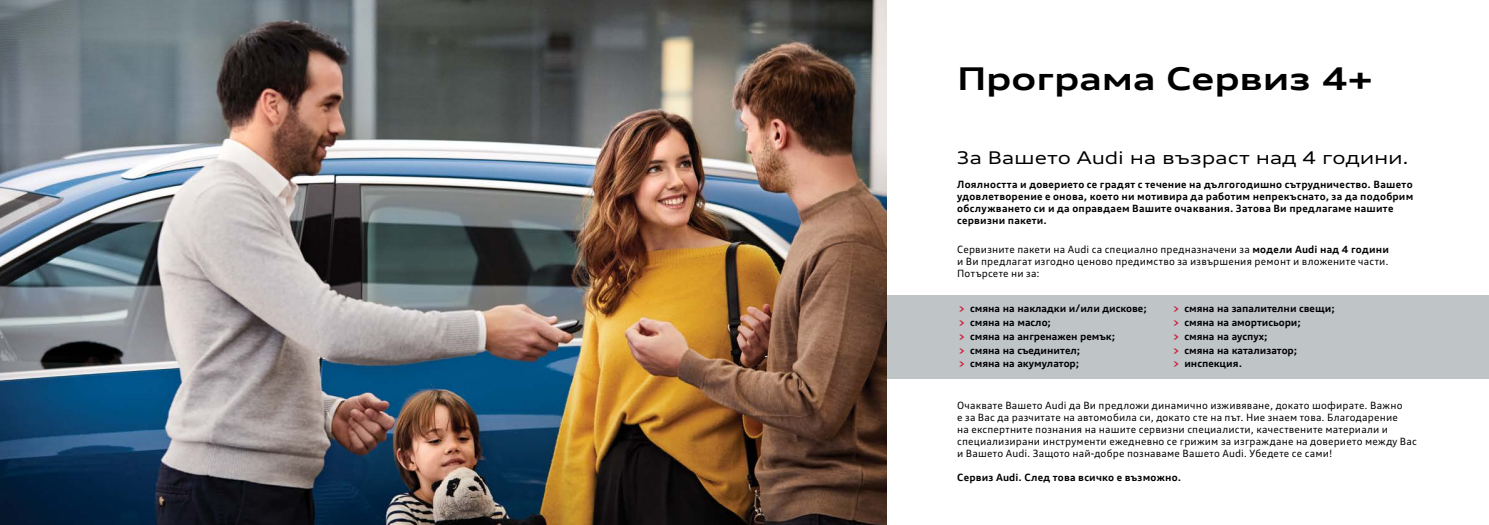
<style>
.page{position:relative;width:1489px;height:525px;background:#fff}
.page>*{position:absolute;margin:0;border:0;box-sizing:border-box;transform-origin:0 0}
.t1{font:700 expanded 31.25px "Audi Type";color:#000}
.t2{font:expanded 17.5px "Audi Type";letter-spacing:-.005em;color:#000}
.t3{font:10px/12px "Audi Type";letter-spacing:.02em;color:#000;text-align:justify}
.t4{font:700 10px/13.8px "Audi Type";letter-spacing:.015em;color:#000}
.s1{font-weight:700}
.s2{color:#ce1432}
</style>
<div class="page">
<div style="left:886px;top:295px;width:602px;height:84px;background:#bfc4c7"></div>
<img style="left:0;top:0;width:886px;height:524px">
<h1 class="t1" style="left:957px;top:60px;width:417px">Програма Сервиз 4+</h1>
<h2 class="t2" style="left:957px;top:146px;width:453px">За Вашето Audi на възраст над 4 години.</h2>
<p class="t4" style="left:957px;top:178px;width:457px;line-height:12px">Лоялността и доверието се градят с течение на дългогодишно сътрудничество. Вашето удовлетворение е онова, което ни мотивира да работим непрекъснато, за да подобрим обслужването си и да оправдаем Вашите очаквания. Затова Ви предлагаме нашите сервизни пакети.</p>
<p class="t3" style="left:957px;top:243px;width:433px">Сервизните пакети на Audi са специално предназначени за <span class="s1">модели Audi над 4 години </span>и Ви предлагат изгодно ценово предимство за извършения ремонт и вложените части.<br>Потърсете ни за:</p>
<p class="t4" style="left:958px;top:301px;width:189px"><span class="s2">&gt;</span> смяна на накладки и/или дискове; <span class="s2">&gt;</span> смяна на масло;<br><span class="s2">&gt;</span> смяна на ангренажен ремък;<br><span class="s2">&gt;</span> смяна на съединител;<br><span class="s2">&gt;</span> смяна на акумулатор;</p>
<p class="t4" style="left:1172px;top:301px;width:163px"><span class="s2">&gt;</span> смяна на запалителни свещи; <span class="s2">&gt;</span> смяна на амортисьори;<br><span class="s2">&gt;</span> смяна на ауспух;<br><span class="s2">&gt;</span> смяна на катализатор;<br><span class="s2">&gt;</span> инспекция.</p>
<p class="t3" style="left:957px;top:399px;width:461px;text-align:left">Очаквате Вашето Audi да Ви предложи динамично изживяване, докато шофирате. Важно<br>е за Вас да разчитате на автомобила си, докато сте на път. Ние знаем това. Благодарение<br>на експертните познания на нашите сервизни специалисти, качествените материали и специализирани инструменти ежедневно се грижим за изграждане на доверието между Вас и Вашето Audi. Защото най-добре познаваме Вашето Audi. Убедете се сами!</p>
<p class="t4" style="left:957px;top:470px;width:225px">Сервиз Аudi. След това всичко е възможно.</p>
</div>
